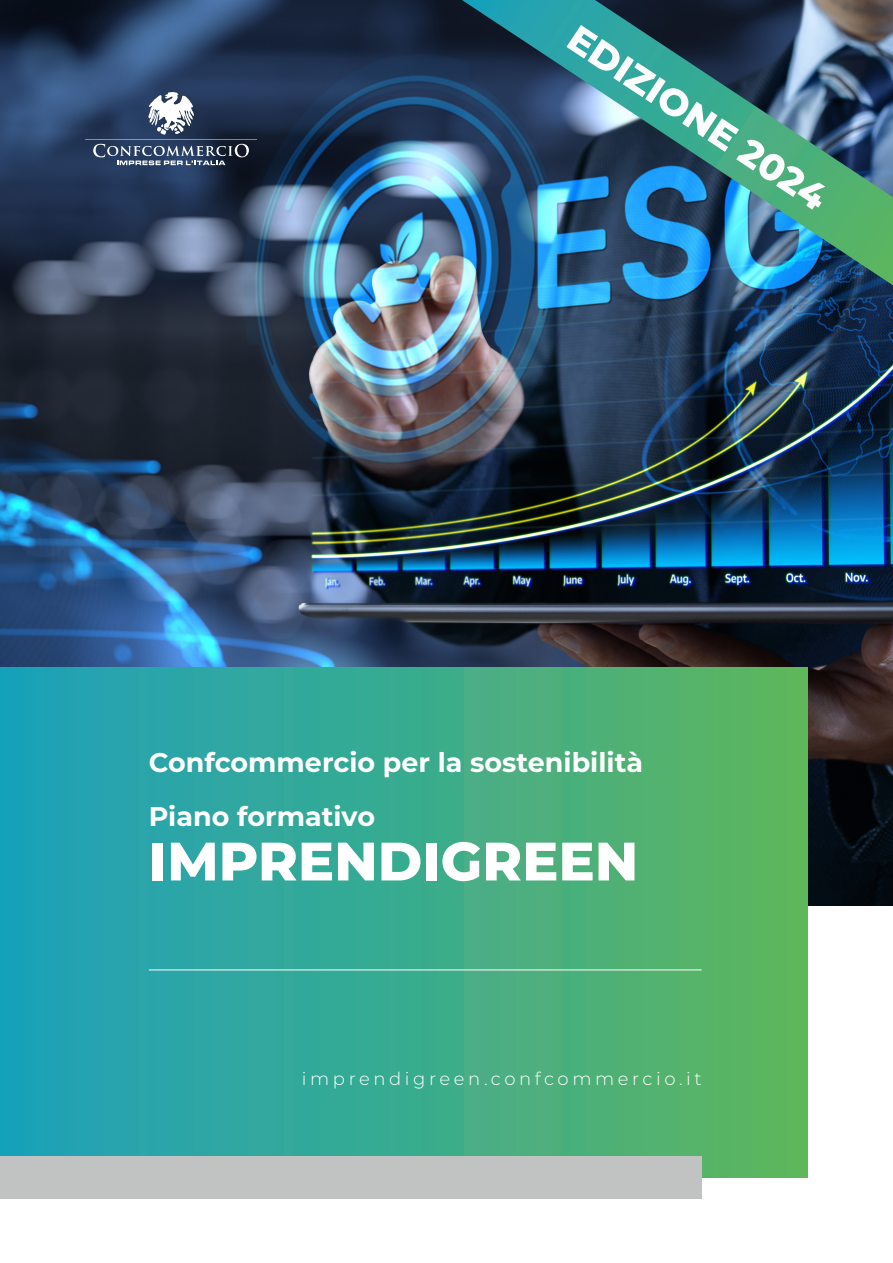
<style>
.page{position:relative;width:893px;height:1263px;background:#fff}
.page>*{position:absolute;margin:0;border:0;box-sizing:border-box;transform-origin:0 0}
.t1{font:800 54px "Montserrat";color:#fff}
.t2{font:800 37.5px "Montserrat";color:#fff}
.t3{font:700 27px/54px "Montserrat";color:#fff}
.t4{font:300 18px "Montserrat";letter-spacing:.2em;color:#fff}
</style>
<div class="page">
<img style="left:0;top:0;width:893px;height:906px">
<div style="left:0;top:668px;width:808px;height:510px;background:linear-gradient(to right,#1ca1bd,#60b65e)"></div>
<div style="left:0;top:1157px;width:702px;height:42px;background:#c1c3c2"></div>
<hr style="left:149px;top:969px;width:553px;height:1px;background:#fff">
<svg style="left:85px;top:92px;width:172px;height:73px;background:#43536f"></svg>
<img style="left:462px;top:0;width:431px;height:285px">
<p class="t2" style="left:588px;top:11px;width:303px;rotate:34deg">EDIZIONE 2024</p>
<p class="t3" style="left:149px;top:734px;width:496px">Confcommercio per la sostenibilità<br>Piano formativo</p>
<p class="t1" style="left:149px;top:822px;width:491px">IMPRENDIGREEN</p>
<p class="t4" style="left:302px;top:1066px;width:401px">imprendigreen.confcommercio.it</p>
</div>
